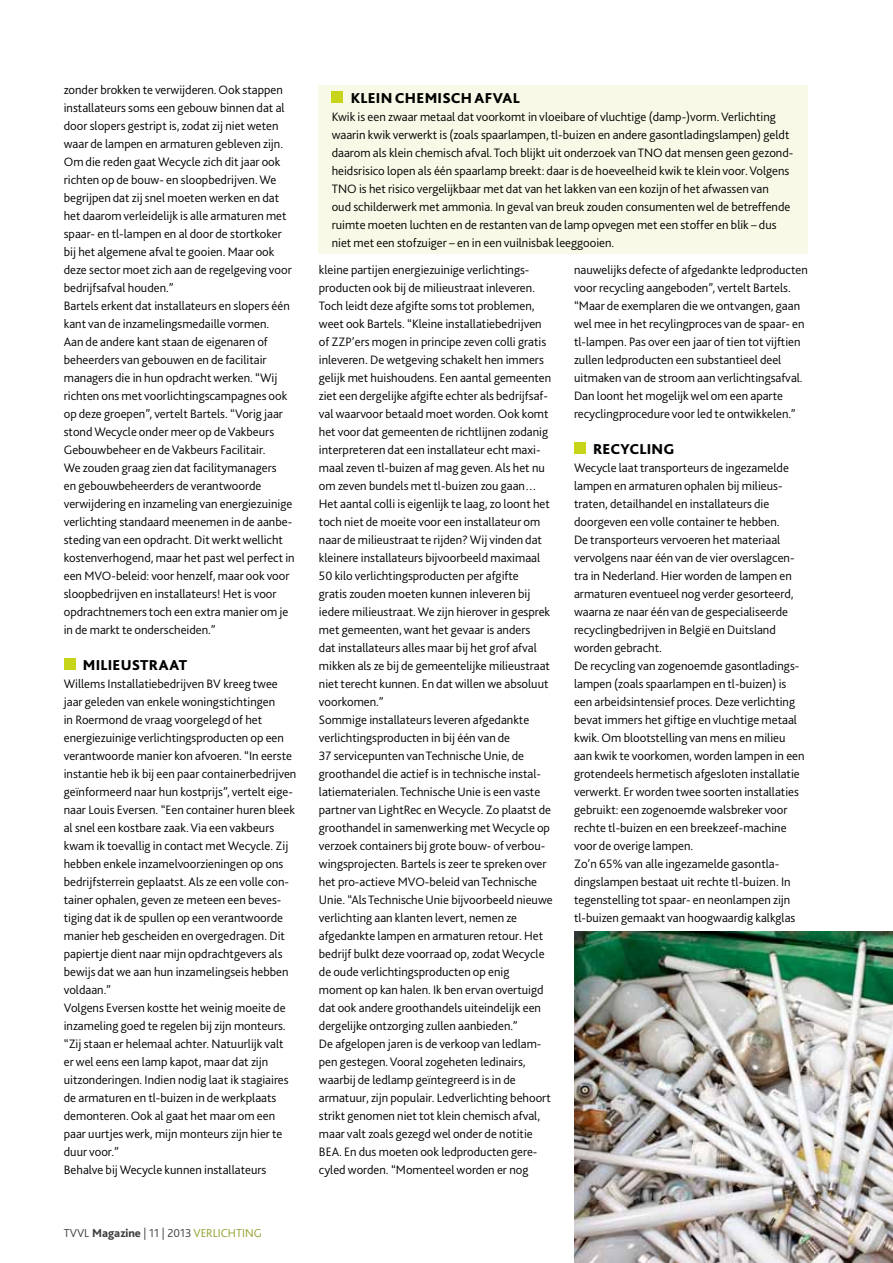
<style>
.page{position:relative;width:893px;height:1263px;background:#fff}
.page>*{position:absolute;margin:0;border:0;box-sizing:border-box;transform-origin:0 0}
.t1{font:800 15px "Bliss 2";letter-spacing:.02em;color:#000}
.t2{font:300 12.75px/18px "Bliss 2";color:#000}
.t3{font:300 12px "Bliss 2";color:#3c3c3b}
.s1{font-weight:800}
.s2{color:#919c26}
</style>
<div class="page">
<div style="left:319px;top:85px;width:489px;height:169px;background:#f8f9e6"></div>
<div style="left:64px;top:659px;width:11px;height:11px;background:#c8d419"></div>
<div style="left:574px;top:443px;width:11px;height:11px;background:#c8d419"></div>
<div style="left:332px;top:92px;width:11px;height:11px;background:#c8d419"></div>
<img style="left:574px;top:932px;width:319px;height:331px">
<p class="t2" style="left:64px;top:82px;width:232px">zonder brokken te verwijderen. Ook stappen installateurs soms een gebouw binnen dat al door slopers gestript is, zodat zij niet weten waar de lampen en armaturen gebleven zijn.<br>Om die reden gaat Wecycle zich dit jaar ook richten op de bouw- en sloopbedrijven. We begrijpen dat zij snel moeten werken en dat het daarom verleidelijk is alle armaturen met spaar- en tl-lampen en al door de stortkoker bij het algemene afval te gooien. Maar ook deze sector moet zich aan de regelgeving voor bedrijfsafval houden.”<br>Bartels erkent dat installateurs en slopers één kant van de inzamelingsmedaille vormen.<br>Aan de andere kant staan de eigenaren of beheerders van gebouwen en de facilitair managers die in hun opdracht werken. “Wij richten ons met voorlichtingscampagnes ook op deze groepen”, vertelt Bartels. “Vorig jaar stond Wecycle onder meer op de Vakbeurs Gebouwbeheer en de Vakbeurs Facilitair.<br>We zouden graag zien dat facilitymanagers<br>en gebouwbeheerders de verantwoorde verwijdering en inzameling van energiezuinige verlichting standaard meenemen in de aanbe&shy;steding van een opdracht. Dit werkt wellicht kostenverhogend, maar het past wel perfect in een MVO-beleid: voor henzelf, maar ook voor sloopbedrijven en installateurs! Het is voor opdrachtnemers toch een extra manier om je in de markt te onderscheiden.”</p>
<p class="t1" style="left:83px;top:660px;width:106px">MILIEUSTRAAT</p>
<p class="t2" style="left:64px;top:676px;width:234px">Willems Installatiebedrijven BV kreeg twee jaar geleden van enkele woningstichtingen<br>in Roermond de vraag voorgelegd of het energiezuinige verlichtingsproducten op een verantwoorde manier kon afvoeren. “In eerste instantie heb ik bij een paar containerbedrijven geïnformeerd naar hun kostprijs”, vertelt eige&shy;naar Louis Eversen. “Een container huren bleek al snel een kostbare zaak. Via een vakbeurs kwam ik toevallig in contact met Wecycle. Zij hebben enkele inzamelvoorzieningen op ons bedrijfsterrein geplaatst. Als ze een volle con&shy;tainer ophalen, geven ze meteen een beves&shy;tiging dat ik de spullen op een verantwoorde manier heb gescheiden en overgedragen. Dit papiertje dient naar mijn opdrachtgevers als bewijs dat we aan hun inzamelingseis hebben voldaan.”<br>Volgens Eversen kostte het weinig moeite de inzameling goed te regelen bij zijn monteurs. “Zij staan er helemaal achter. Natuurlijk valt er wel eens een lamp kapot, maar dat zijn uitzonderingen. Indien nodig laat ik stagiaires de armaturen en tl-buizen in de werkplaats demonteren. Ook al gaat het maar om een paar uurtjes werk, mijn monteurs zijn hier te duur voor.”<br>Behalve bij Wecycle kunnen installateurs</p>
<p class="t3" style="left:64px;top:1228px;width:199px">TVVL <span class="s1">Magazine</span> | 11 | 2013 <span class="s2">VERLICHTING</span></p>
<p class="t1" style="left:351px;top:93px;width:171px">KLEIN CHEMISCH AFVAL</p>
<p class="t2" style="left:332px;top:109px;width:463px">Kwik is een zwaar metaal dat voorkomt in vloeibare of vluchtige (damp-)vorm. Verlichting waarin kwik verwerkt is (zoals spaarlampen, tl-buizen en andere gasontladingslampen) geldt daarom als klein chemisch afval. Toch blijkt uit onderzoek van TNO dat mensen geen gezond&shy;heidsrisico lopen als één spaarlamp breekt: daar is de hoeveelheid kwik te klein voor. Volgens TNO is het risico vergelijkbaar met dat van het lakken van een kozijn of het afwassen van<br>oud schilderwerk met ammonia. In geval van breuk zouden consumenten wel de betreffende ruimte moeten luchten en de restanten van de lamp opvegen met een stoffer en blik – dus niet met een stofzuiger – en in een vuilnisbak leeggooien.</p>
<p class="t2" style="left:319px;top:262px;width:235px">kleine partijen energiezuinige verlichtings&shy;producten ook bij de milieustraat inleveren.<br>Toch leidt deze afgifte soms tot problemen, weet ook Bartels. “Kleine installatiebedrijven of ZZP’ers mogen in principe zeven colli gratis inleveren. De wetgeving schakelt hen immers gelijk met huishoudens. Een aantal gemeenten ziet een dergelijke afgifte echter als bedrijfsaf&shy;val waarvoor betaald moet worden. Ook komt het voor dat gemeenten de richtlijnen zodanig interpreteren dat een installateur echt maxi&shy;maal zeven tl-buizen af mag geven. Als het nu om zeven bundels met tl-buizen zou gaan… Het aantal colli is eigenlijk te laag, zo loont het toch niet de moeite voor een installateur om naar de milieustraat te rijden? Wij vinden dat kleinere installateurs bijvoorbeeld maximaal 50 kilo verlichtingsproducten per afgifte<br>gratis zouden moeten kunnen inleveren bij iedere milieustraat. We zijn hierover in gesprek met gemeenten, want het gevaar is anders<br>dat installateurs alles maar bij het grof afval mikken als ze bij de gemeentelijke milieustraat niet terecht kunnen. En dat willen we absoluut voorkomen.”<br>Sommige installateurs leveren afgedankte verlichtingsproducten in bij één van de<br>37 servicepunten van Technische Unie, de groothandel die actief is in technische instal&shy;latiematerialen. Technische Unie is een vaste partner van LightRec en Wecycle. Zo plaatst de groothandel in samenwerking met Wecycle op verzoek containers bij grote bouw- of verbou&shy;wingsprojecten. Bartels is zeer te spreken over het pro-actieve MVO-beleid van Technische Unie. “Als Technische Unie bijvoorbeeld nieuwe verlichting aan klanten levert, nemen ze afgedankte lampen en armaturen retour. Het bedrijf bulkt deze voorraad op, zodat Wecycle de oude verlichtingsproducten op enig moment op kan halen. Ik ben ervan overtuigd dat ook andere groothandels uiteindelijk een dergelijke ontzorging zullen aanbieden.”<br>De afgelopen jaren is de verkoop van ledlam&shy;pen gestegen. Vooral zogeheten ledinairs, waarbij de ledlamp geïntegreerd is in de armatuur, zijn populair. Ledverlichting behoort strikt genomen niet tot klein chemisch afval, maar valt zoals gezegd wel onder de notitie BEA. En dus moeten ook ledproducten gere&shy;cyled worden. “Momenteel worden er nog</p>
<p class="t2" style="left:574px;top:262px;width:235px">nauwelijks defecte of afgedankte ledproducten voor recycling aangeboden”, vertelt Bartels. “Maar de exemplaren die we ontvangen, gaan wel mee in het recylingproces van de spaar- en tl-lampen. Pas over een jaar of tien tot vijftien zullen ledproducten een substantieel deel uitmaken van de stroom aan verlichtingsafval.<br>Dan loont het mogelijk wel om een aparte recyclingprocedure voor led te ontwikkelen.”</p>
<p class="t1" style="left:593px;top:444px;width:83px">RECYCLING</p>
<p class="t2" style="left:574px;top:460px;width:232px">Wecycle laat transporteurs de ingezamelde lampen en armaturen ophalen bij milieus&shy;traten, detailhandel en installateurs die doorgeven een volle container te hebben.<br>De transporteurs vervoeren het materiaal vervolgens naar één van de vier overslagcen&shy;tra in Nederland. Hier worden de lampen en armaturen eventueel nog verder gesorteerd, waarna ze naar één van de gespecialiseerde recyclingbedrijven in België en Duitsland worden gebracht.<br>De recycling van zogenoemde gasontladings&shy;lampen (zoals spaarlampen en tl-buizen) is een arbeidsintensief proces. Deze verlichting bevat immers het giftige en vluchtige metaal kwik. Om blootstelling van mens en milieu aan kwik te voorkomen, worden lampen in een grotendeels hermetisch afgesloten installatie verwerkt. Er worden twee soorten installaties gebruikt: een zogenoemde walsbreker voor rechte tl-buizen en een breekzeef-machine voor de overige lampen.<br>Zo’n 65% van alle ingezamelde gasontla&shy;dingslampen bestaat uit rechte tl-buizen. In tegenstelling tot spaar- en neonlampen zijn tl-buizen gemaakt van hoogwaardig kalkglas</p>
</div>
